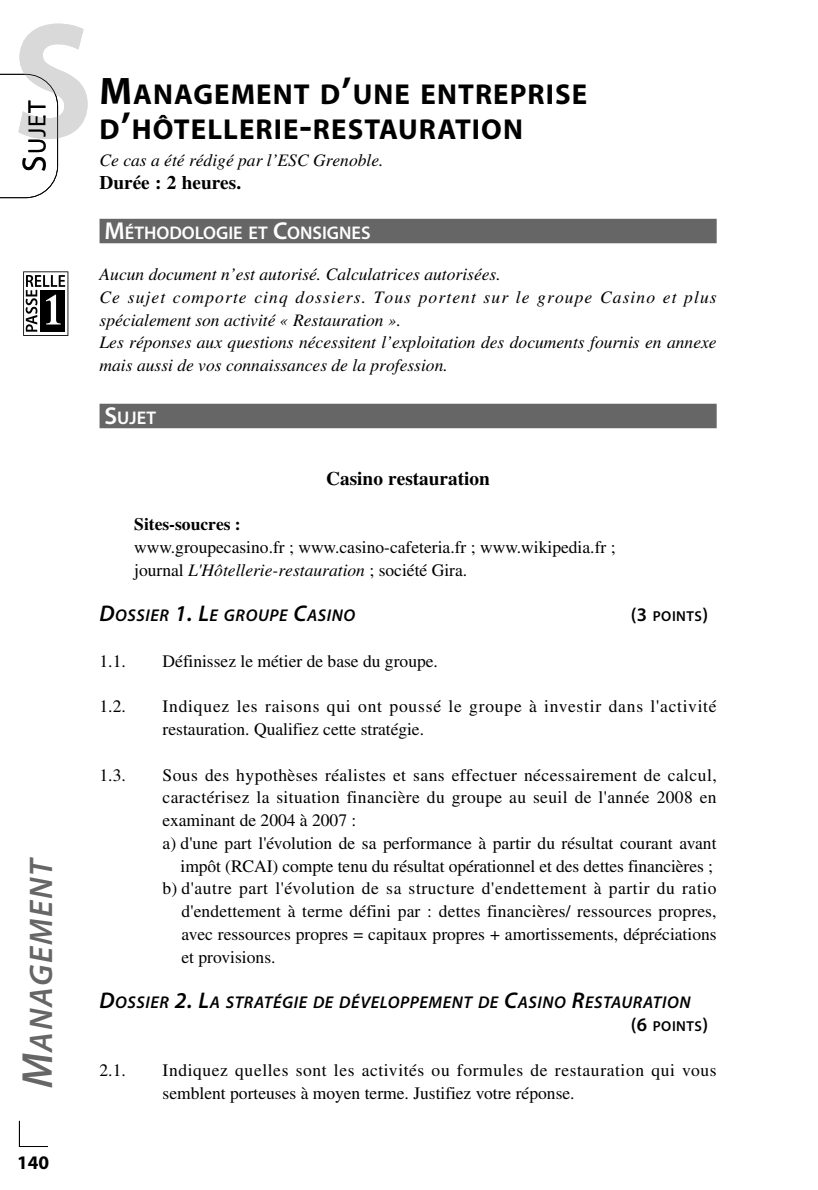
<style>
.page{position:relative;width:818px;height:1190px;background:#fff}
.page>*{position:absolute;margin:0;border:0;box-sizing:border-box;transform-origin:0 0}
.t1{font:italic 600 32.9px "Myriad Pro";letter-spacing:.055em;color:#666}
.t2{font:700 28.88px/35px "Myriad Pro";letter-spacing:.035em;color:#000}
.t3{font:24.85px "Myriad Pro";color:#000}
.t4{font:700 19.25px "Times LT Std";color:#000}
.t5{font:700 19.25px "Myriad Pro";color:#000}
.t6{font:600 18.38px "Myriad Pro";color:#fff}
.t7{font:17.5px/22.8px "Times LT Std";letter-spacing:.005em;color:#000}
.t8{font:italic 17.5px/22.8px "Times LT Std";color:#000}
.t9{font:17.5px/22.8px "Times LT Std";letter-spacing:.035em;color:#000}
.t10{font:17.5px/22.8px "Times LT Std";letter-spacing:.045em;color:#000}
.t11{font:17.5px "Times LT Std";letter-spacing:.025em;color:#000}
.t12{font:700 17.5px "Times LT Std";color:#000}
.t13{font:italic 600 17.15px "Myriad Pro";letter-spacing:.035em;color:#000}
.t14{font:600 14.35px "Myriad Pro";letter-spacing:.035em;color:#000}
.s1{font-size:33.25px}
.s2{font-size:43.75px}
.s3{font-size:38.5px}
.s4{font-size:24.5px}
.s5{font-style:italic}
.s6{font-size:22.75px}
.s7{font-size:19.25px}
</style>
<div class="page">
<svg style="left:23px;top:271px;width:45px;height:65px"></svg>
<svg style="left:0;top:24px;width:87px;height:174px"></svg>
<svg style="left:19px;top:1120px;width:29px;height:27px"></svg>
<div style="left:99px;top:219px;width:617px;height:24px;background:#666"></div>
<div style="left:99px;top:404px;width:617px;height:24px;background:#666"></div>
<h3 class="t3" style="left:22px;top:172px;width:73px;rotate:-90deg"><span class="s1">S</span>UJET</h3>
<h1 class="t1" style="left:22px;top:1088px;width:231px;rotate:-90deg"><span class="s2">M</span>ANAGEMENT</h1>
<p class="t5" style="left:17px;top:1151px;width:34px">140</p>
<h2 class="t2" style="left:99px;top:76px;width:489px"><span class="s3">M</span>ANAGEMENT D<span class="s3">’</span>UNE ENTREPRISE<br>D<span class="s3">’</span>HÔTELLERIE<span class="s3">-</span>RESTAURATION</h2>
<p class="t8" style="left:99px;top:151px;width:285px">Ce cas a été rédigé par l’ESC Grenoble.</p>
<p class="t4" style="left:99px;top:176px;width:143px">Durée : 2 heures.</p>
<p class="t6" style="left:104px;top:222px;width:267px"><span class="s4">M</span>ÉTHODOLOGIE ET <span class="s4">C</span>ONSIGNES</p>
<p class="t8" style="left:99px;top:265px;width:618px">Aucun document n’est autorisé. Calculatrices autorisées.<br>Ce sujet comporte cinq dossiers. Tous portent sur le groupe Casino et plus spécialement son activité « Restauration ».<br>Les réponses aux questions nécessitent l’exploitation des documents fournis en annexe mais aussi de vos connaissances de la profession.</p>
<p class="t6" style="left:104px;top:407px;width:53px"><span class="s4">S</span>UJET</p>
<p class="t4" style="left:326px;top:472px;width:165px">Casino restauration</p>
<p class="t12" style="left:134px;top:519px;width:108px">Sites-soucres :</p>
<p class="t7" style="left:134px;top:538px;width:482px">www.groupecasino.fr ; www.casino-cafeteria.fr ; www.wikipedia.fr ; journal <span class="s5">L'Hôtellerie-restauration</span> ; société Gira.</p>
<p class="t13" style="left:99px;top:605px;width:257px"><span class="s6">D</span>OSSIER <span class="s6">1. L</span>E GROUPE <span class="s6">C</span>ASINO</p>
<p class="t14" style="left:630px;top:608px;width:79px"><span class="s7">(3</span> POINTS<span class="s7">)</span></p>
<p class="t7" style="left:99px;top:651px;width:28px">1.1.</p>
<p class="t7" style="left:162px;top:651px;width:277px">Définissez le métier de base du groupe.</p>
<p class="t7" style="left:99px;top:697px;width:28px">1.2.</p>
<p class="t10" style="left:162px;top:697px;width:555px">Indiquez les raisons qui ont poussé le groupe à investir dans l'activité restauration. Qualifiez cette stratégie.</p>
<p class="t7" style="left:99px;top:765px;width:28px">1.3.</p>
<p class="t11" style="left:162px;top:769px;width:555px">Sous des hypothèses réalistes et sans effectuer nécessairement de calcul,</p>
<p class="t7" style="left:162px;top:788px;width:555px">caractérisez la situation financière du groupe au seuil de l'année 2008 en</p>
<p class="t7" style="left:162px;top:811px;width:195px">examinant de 2004 à 2007 :</p>
<p class="t7" style="left:162px;top:833px;width:555px">a) d'une part l'évolution de sa performance à partir du résultat courant avant</p>
<p class="t7" style="left:180px;top:856px;width:533px">impôt (RCAI) compte tenu du résultat opérationnel et des dettes financières ;</p>
<p class="t9" style="left:162px;top:879px;width:555px">b) d'autre part l'évolution de sa structure d'endettement à partir du ratio</p>
<p class="t7" style="left:181px;top:902px;width:536px">d'endettement à terme défini par : dettes financières/ ressources propres,</p>
<p class="t7" style="left:181px;top:924px;width:536px">avec ressources propres = capitaux propres + amortissements, dépréciations</p>
<p class="t7" style="left:181px;top:947px;width:96px">et provisions.</p>
<p class="t13" style="left:99px;top:992px;width:592px"><span class="s6">D</span>OSSIER <span class="s6">2. L</span>A STRATÉGIE DE DÉVELOPPEMENT DE <span class="s6">C</span>ASINO <span class="s6">R</span>ESTAURATION</p>
<p class="t14" style="left:630px;top:1017px;width:79px"><span class="s7">(6</span> POINTS<span class="s7">)</span></p>
<p class="t7" style="left:99px;top:1061px;width:28px">2.1.</p>
<p class="t9" style="left:162px;top:1061px;width:555px">Indiquez quelles sont les activités ou formules de restauration qui vous semblent porteuses à moyen terme. Justifiez votre réponse.</p>
</div>
